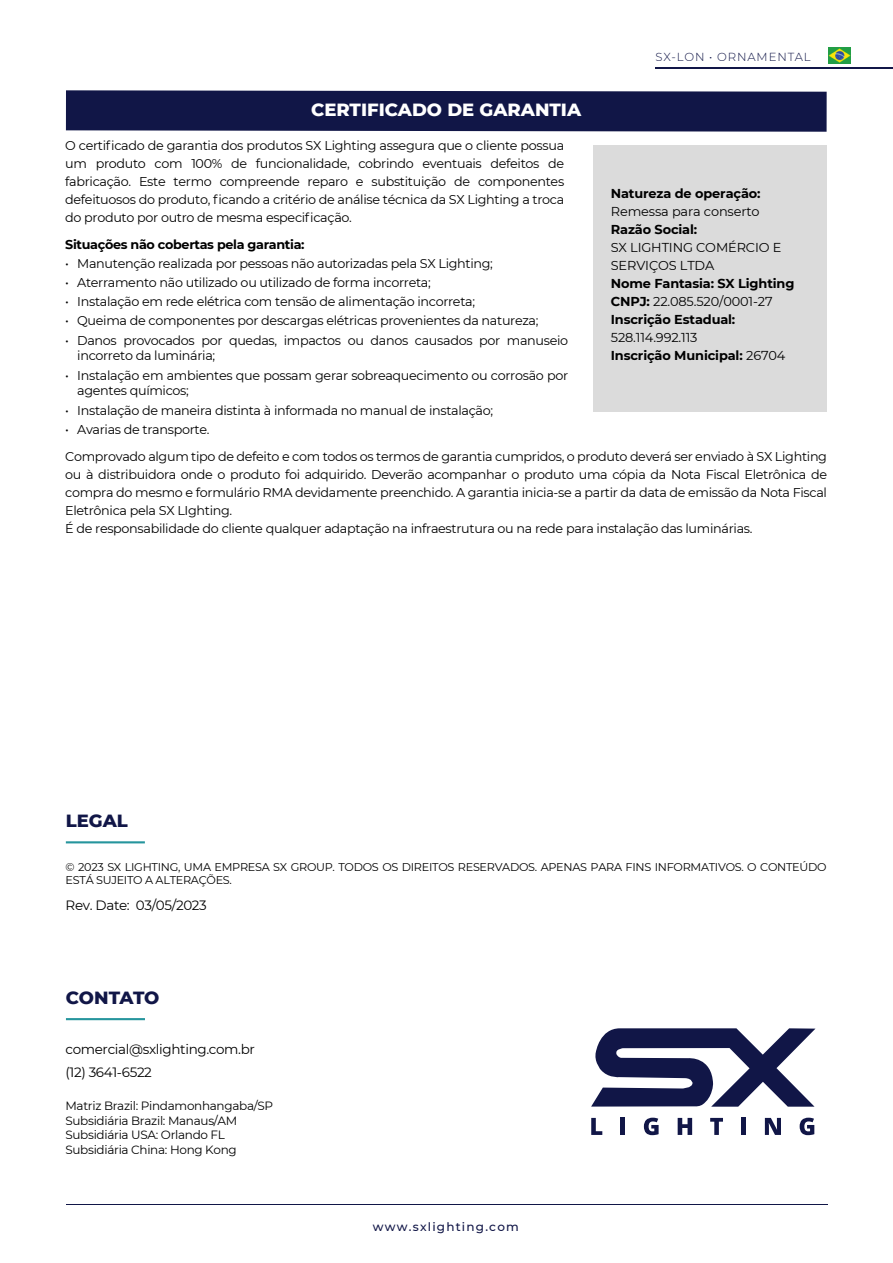
<style>
.page{position:relative;width:893px;height:1263px;background:#fff}
.page>*{position:absolute;margin:0;border:0;box-sizing:border-box;transform-origin:0 0}
.t1{font:800 18px "Montserrat";color:#fff}
.t2{font:800 18px "Montserrat";color:#111647}
.t3{font:13.5px/23px "Montserrat";letter-spacing:-.025em;color:#000}
.t4{font:700 12.9px/18px "Montserrat";letter-spacing:-.01em;color:#000}
.t5{font:12.9px/18px "Montserrat";letter-spacing:-.01em;color:#000}
.t6{font:12.75px/18px "Montserrat";letter-spacing:-.025em;color:#000}
.t7{font:700 12.75px "Montserrat";letter-spacing:-.025em;color:#000}
.t8{font:12px/14.4px "Montserrat";letter-spacing:-.025em;color:#000}
.t9{font:500 12px "Montserrat";letter-spacing:.1em;color:#111647}
.t10{font:300 11.7px "Montserrat";letter-spacing:.075em;color:#111647}
.t11{font:11.25px/13.5px "Montserrat";letter-spacing:-.025em;color:#000}
.s1{font-weight:400}
.s2{font-weight:700}
</style>
<div class="page">
<hr style="left:66px;top:1018px;width:79px;height:2px;background:#26959d">
<svg style="left:591px;top:1028px;width:224px;height:79px"></svg>
<svg style="left:591px;top:1118px;width:11px;height:17px"></svg>
<hr style="left:621px;top:1118px;width:4px;height:17px;background:#111647">
<svg style="left:644px;top:1118px;width:15px;height:17px"></svg>
<svg style="left:678px;top:1118px;width:14px;height:17px"></svg>
<svg style="left:710px;top:1118px;width:13px;height:17px"></svg>
<div style="left:741px;top:1118px;width:5px;height:17px;background:#111647"></div>
<svg style="left:765px;top:1118px;width:16px;height:17px"></svg>
<svg style="left:800px;top:1118px;width:14px;height:17px"></svg>
<img style="left:828px;top:47px;width:23px;height:17px">
<hr style="left:66px;top:1204px;width:761px;height:1px;background:#111647">
<hr style="left:66px;top:841px;width:79px;height:2px;background:#26959d">
<hr style="left:655px;top:67px;width:238px;height:1px;background:#111647">
<div style="left:594px;top:146px;width:233px;height:266px;background:#dbdbdb"></div>
<svg style="left:66px;top:90px;width:761px;height:42px;background:#1c214f"></svg>
<h1 class="t1" style="left:311px;top:97px;width:272px">CERTIFICADO DE GARANTIA</h1>
<p class="t10" style="left:656px;top:49px;width:156px">SX-LON • ORNAMENTAL</p>
<p class="t6" style="left:65px;top:136px;width:501px;text-align:justify">O certificado de garantia dos produtos SX Lighting assegura que o cliente possua um produto com 100% de funcionalidade, cobrindo eventuais defeitos de fabricação. Este termo compreende reparo e substituição de componentes defeituosos do produto, ficando a critério de análise técnica da SX Lighting a troca do produto por outro de mesma especificação.</p>
<p class="t7" style="left:65px;top:235px;width:241px">Situações não cobertas pela garantia:</p>
<p class="t6" style="left:65px;top:254px;width:429px">• Manutenção realizada por pessoas não autorizadas pela SX Lighting;</p>
<p class="t6" style="left:65px;top:273px;width:367px">• Aterramento não utilizado ou utilizado de forma incorreta;</p>
<p class="t6" style="left:65px;top:292px;width:411px">• Instalação em rede elétrica com tensão de alimentação incorreta;</p>
<p class="t6" style="left:65px;top:311px;width:475px">• Queima de componentes por descargas elétricas provenientes da natureza;</p>
<p class="t6" style="left:77px;top:332px;width:492px;line-height:15.8px;text-indent:-12px">• Danos provocados por quedas, impactos ou danos causados por manuseio incorreto da luminária;</p>
<p class="t6" style="left:77px;top:367px;width:492px;line-height:15.8px;text-indent:-12px">• Instalação em ambientes que possam gerar sobreaquecimento ou corrosão por agentes químicos;</p>
<p class="t6" style="left:65px;top:400px;width:429px">• Instalação de maneira distinta à informada no manual de instalação;</p>
<p class="t6" style="left:65px;top:415px;width:763px;line-height:26.8px">• Avarias de transporte.<br>Comprovado algum tipo de defeito e com todos os termos de garantia cumpridos, o produto deverá ser enviado à SX Lighting</p>
<p class="t6" style="left:65px;top:465px;width:763px">ou à distribuidora onde o produto foi adquirido. Deverão acompanhar o produto uma cópia da Nota Fiscal Eletrônica de compra do mesmo e formulário RMA devidamente preenchido. A garantia inicia-se a partir da data de emissão da Nota Fiscal Eletrônica pela SX LIghting.<br>É de responsabilidade do cliente qualquer adaptação na infraestrutura ou na rede para instalação das luminárias.</p>
<p class="t4" style="left:611px;top:184px;width:151px">Natureza de operação:</p>
<p class="t5" style="left:611px;top:202px;width:150px">Remessa para conserto</p>
<p class="t4" style="left:611px;top:220px;width:88px">Razão Social:</p>
<p class="t5" style="left:611px;top:238px;width:172px">SX LIGHTING COMÉRCIO E<br>SERVIÇOS LTDA</p>
<p class="t4" style="left:611px;top:274px;width:185px">Nome Fantasia: SX Lighting<br>CNPJ: <span class="s1">22.085.520/0001-27<br></span>Inscrição Estadual:</p>
<p class="t5" style="left:611px;top:328px;width:176px">528.114.992.113<br><span class="s2">Inscrição Municipal:</span> 26704</p>
<h1 class="t2" style="left:66px;top:807px;width:64px">LEGAL</h1>
<p class="t11" style="left:66px;top:860px;width:762px">© 2023 SX LIGHTING, UMA EMPRESA SX GROUP. TODOS OS DIREITOS RESERVADOS. APENAS PARA FINS INFORMATIVOS. O CONTEÚDO<br>ESTÁ SUJEITO A ALTERAÇÕES.</p>
<p class="t3" style="left:66px;top:893px;width:143px">Rev. Date: 03/05/2023</p>
<h1 class="t2" style="left:66px;top:984px;width:95px">CONTATO</h1>
<p class="t3" style="left:65px;top:1037px;width:191px">comercial@sxlighting.com.br (12) 3641-6522</p>
<p class="t8" style="left:65px;top:1098px;width:209px">Matriz Brazil: Pindamonhangaba/SP<br>Subsidiária Brazil: Manaus/AM<br>Subsidiária USA: Orlando FL<br>Subsidiária China: Hong Kong</p>
<p class="t9" style="left:373px;top:1219px;width:147px">www.sxlighting.com</p>
</div>
